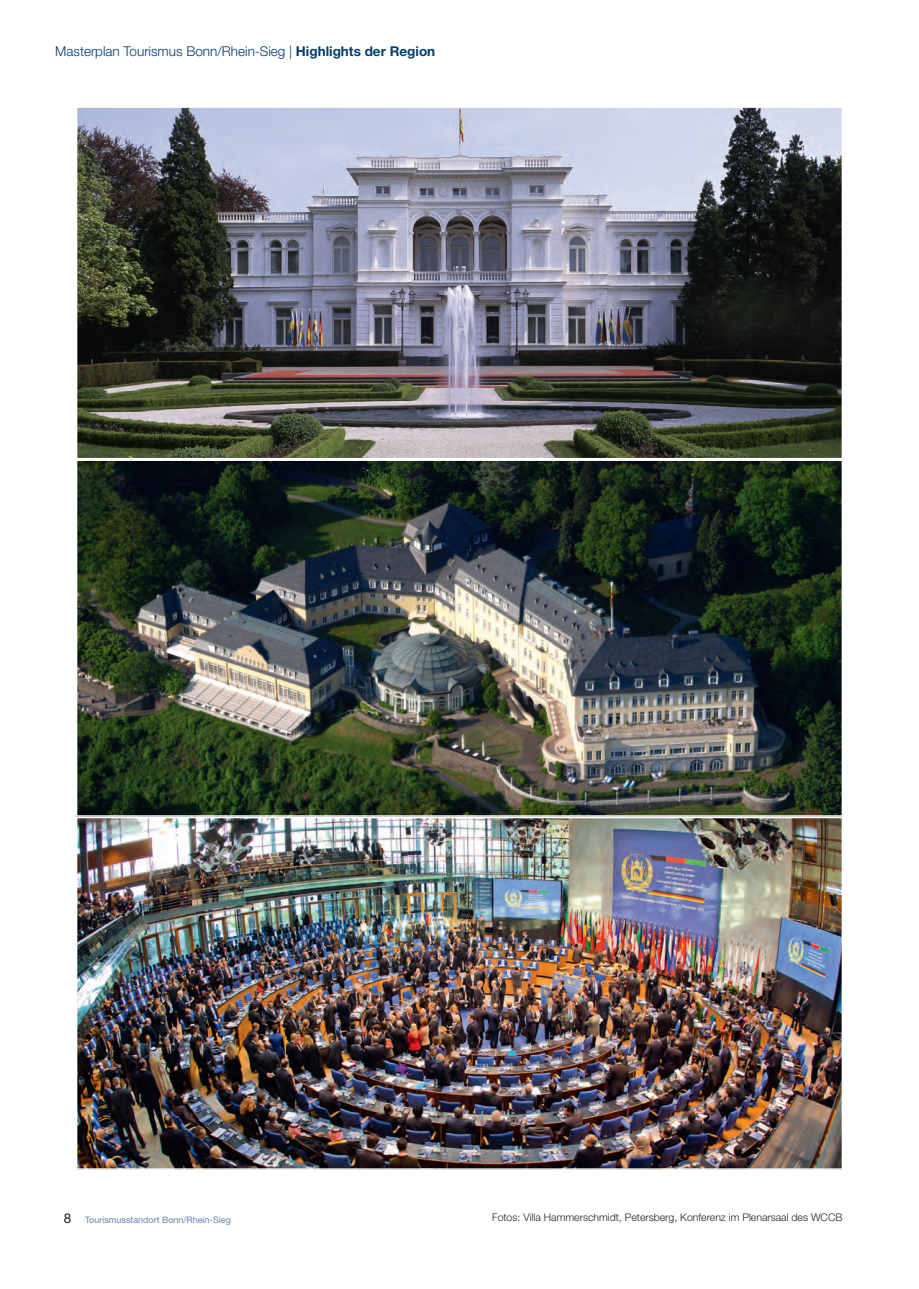
<style>
.page{position:relative;width:919px;height:1289px;background:#fff}
.page>*{position:absolute;margin:0;border:0;box-sizing:border-box;transform-origin:0 0}
.t1{font:300 13.5px "Helvetica Neue LT Pro";color:#003d70}
.t2{font:13.5px "Helvetica Neue";color:#231f20}
.t3{font:300 10.5px "Helvetica Neue LT Pro";color:#231f20}
.t4{font:9px "Helvetica Neue";color:#6484ad}
.s1{font-weight:700}
</style>
<div class="page">
<img style="left:79px;top:109px;width:761px;height:347px">
<div style="left:76px;top:106px;width:767px;height:353px;border:2px solid #fff"></div>
<img style="left:79px;top:462px;width:761px;height:704px">
<div style="left:76px;top:816px;width:767px;height:353px;border:2px solid #fff"></div>
<div style="left:76px;top:459px;width:767px;height:357px;border:2px solid #fff"></div>
<p class="t1" style="left:55px;top:43px;width:381px">Masterplan Tourismus Bonn/Rhein-Sieg | <span class="s1">Highlights der Region</span></p>
<p class="t2" style="left:64px;top:1210px;width:9px">8</p>
<p class="t4" style="left:85px;top:1214px;width:147px">Tourismusstandort Bonn/Rhein-Sieg</p>
<p class="t3" style="left:492px;top:1210px;width:352px">Fotos: Villa Hammerschmidt, Petersberg, Konferenz im Plenarsaal des WCCB</p>
</div>
